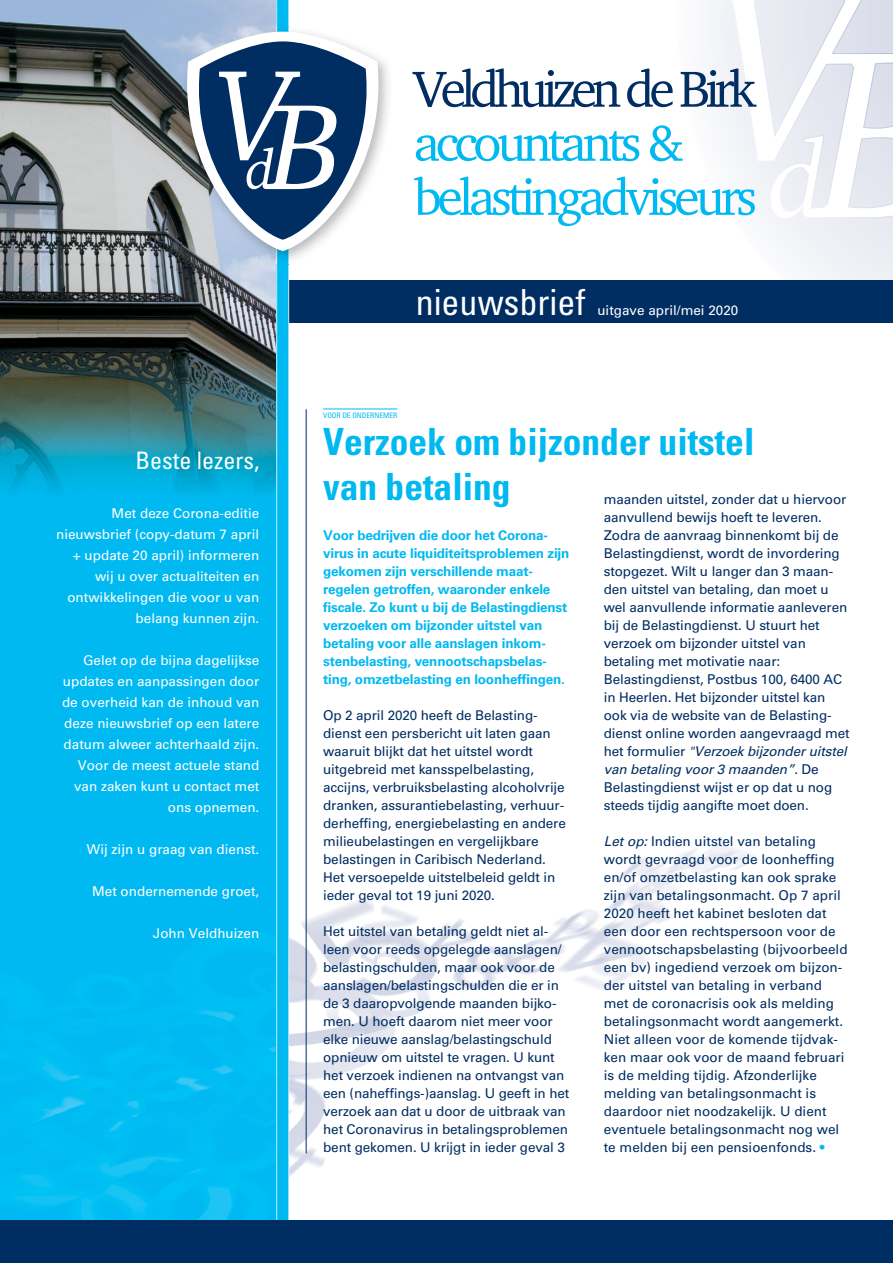
<style>
.page{position:relative;width:893px;height:1263px;background:#fff}
.page>*{position:absolute;margin:0;border:0;box-sizing:border-box;transform-origin:0 0}
.t1{font:700 condensed 37.5px/45px "Univers LT Std";color:#00b9f1}
.t2{font:condensed 36px "Univers LT Std";color:#fff}
.t3{font:condensed 24px "Univers LT Std";color:#fff}
.t4{font:13.5px/18px "Univers LT Std";letter-spacing:-.01em;color:#002d62}
.t5{font:13.5px/21px "Univers LT Std";color:#fff;text-align:right}
.t6{font:700 13.5px/18px "Univers LT Std";letter-spacing:-.015em;color:#00b9f1}
.t7{font:condensed 7.5px "Univers LT Std";color:#00b9f1}
.s1{font-style:italic}
.s2{color:#00b9f1}
</style>
<div class="page">
<img style="left:289px;top:824px;width:465px;height:353px">
<svg style="left:661px;top:0;width:232px;height:281px"></svg>
<div style="left:0;top:281px;width:893px;height:42px;background:#002d62"></div>
<div style="left:0;top:0;width:282px;height:1263px;background:#00b9f1"></div>
<img style="left:0;top:0;width:184px;height:242px">
<img style="left:184px;top:0;width:92px;height:27px">
<img style="left:0;top:242px;width:231px;height:251px">
<img style="left:231px;top:264px;width:45px;height:229px">
<img style="left:14px;top:1009px;width:262px;height:211px">
<div style="left:277px;top:0;width:12px;height:1263px;background:#00b9f1"></div>
<hr style="left:288px;top:0;width:1px;height:1263px;background:#fff">
<hr style="left:276px;top:0;width:1px;height:1263px;background:#fff">
<svg style="left:412px;top:69px;width:208px;height:38px"></svg>
<svg style="left:627px;top:69px;width:46px;height:38px"></svg>
<svg style="left:681px;top:69px;width:75px;height:38px"></svg>
<svg style="left:416px;top:131px;width:223px;height:30px"></svg>
<svg style="left:650px;top:125px;width:33px;height:36px"></svg>
<svg style="left:414px;top:177px;width:341px;height:49px"></svg>
<img style="left:288px;top:27px;width:20px;height:237px">
<img style="left:182px;top:27px;width:106px;height:237px">
<svg style="left:178px;top:32px;width:210px;height:219px"></svg>
<svg style="left:191px;top:41px;width:184px;height:199px"></svg>
<div style="left:0;top:1220px;width:893px;height:43px;background:#002d62"></div>
<hr style="left:323px;top:409px;width:74px;height:1px;background:#00b9f1">
<hr style="left:306px;top:409px;width:1px;height:744px;background:#002d62">
<h3 class="t3" style="left:135px;top:445px;width:125px">Beste lezers,</h3>
<p class="t5" style="left:56px;top:503px;width:205px">Met deze Corona-editie nieuwsbrief (copy-datum 7 april + update 20 april) informeren wij u over actualiteiten en ontwikkelingen die voor u van belang kunnen zijn.</p>
<p class="t5" style="left:62px;top:650px;width:199px">Gelet op de bijna dagelijkse updates en aanpassingen door de overheid kan de inhoud van deze nieuwsbrief op een latere datum alweer achterhaald zijn.<br>Voor de meest actuele stand van zaken kunt u contact met ons opnemen.</p>
<p class="t5" style="left:87px;top:839px;width:174px">Wij zijn u graag van dienst.</p>
<p class="t5" style="left:92px;top:881px;width:169px">Met ondernemende groet,</p>
<p class="t5" style="left:153px;top:923px;width:108px">John Veldhuizen</p>
<h2 class="t2" style="left:416px;top:279px;width:171px">nieuwsbrief</h2>
<p class="t5" style="left:597px;top:299px;width:143px">uitgave april/mei 2020</p>
<p class="t7" style="left:323px;top:411px;width:76px">VOOR DE ONDERNEMER</p>
<h1 class="t1" style="left:323px;top:419px;width:433px">Verzoek om bijzonder uitstel van betaling</h1>
<p class="t4" style="left:604px;top:490px;width:247px">maanden uitstel, zonder dat u hiervoor aanvullend bewijs hoeft te leveren.<br>Zodra de aanvraag binnenkomt bij de Belastingdienst, wordt de invordering stopgezet. Wilt u langer dan 3 maan&shy;den uitstel van betaling, dan moet u wel aanvullende informatie aanleveren bij de Belastingdienst. U stuurt het verzoek om bijzonder uitstel van betaling met motivatie naar:<br>Belastingdienst, Postbus 100, 6400 AC in Heerlen. Het bijzonder uitstel kan ook via de website van de Belasting&shy;dienst online worden aangevraagd met het formulier <span class="s1">"Verzoek bijzonder uitstel van betaling voor 3 maanden”</span>. De Belastingdienst wijst er op dat u nog steeds tijdig aangifte moet doen.</p>
<p class="t4" style="left:604px;top:832px;width:245px"><span class="s1">Let op:</span> Indien uitstel van betaling wordt gevraagd voor de loonheffing en/of omzetbelasting kan ook sprake zijn van betalingsonmacht. Op 7 april 2020 heeft het kabinet besloten dat een door een rechtspersoon voor de vennootschapsbelasting (bijvoorbeeld een bv) ingediend verzoek om bijzon&shy;der uitstel van betaling in verband met de coronacrisis ook als melding betalingsonmacht wordt aangemerkt.<br>Niet alleen voor de komende tijdvak&shy;ken maar ook voor de maand februari is de melding tijdig. Afzonderlijke melding van betalingsonmacht is daardoor niet noodzakelijk. U dient eventuele betalingsonmacht nog wel te melden bij een pensioenfonds. <span class="s2">•</span></p>
<p class="t6" style="left:323px;top:526px;width:248px">Voor bedrijven die door het Corona&shy;virus in acute liquiditeitsproblemen zijn gekomen zijn verschillende maat&shy;regelen getroffen, waaronder enkele fiscale. Zo kunt u bij de Belastingdienst verzoeken om bijzonder uitstel van betaling voor alle aanslagen inkom&shy;stenbelasting, vennootschapsbelas&shy;ting, omzetbelasting en loonheffingen.</p>
<p class="t4" style="left:323px;top:706px;width:244px">Op 2 april 2020 heeft de Belasting&shy;dienst een persbericht uit laten gaan waaruit blijkt dat het uitstel wordt uitgebreid met kansspelbelasting, accijns, verbruiksbelasting alcoholvrije dranken, assurantiebelasting, verhuur&shy;derheffing, energiebelasting en andere milieubelastingen en vergelijkbare belastingen in Caribisch Nederland.<br>Het versoepelde uitstelbeleid geldt in ieder geval tot 19 juni 2020.</p>
<p class="t4" style="left:323px;top:922px;width:248px">Het uitstel van betaling geldt niet al&shy;leen voor reeds opgelegde aanslagen/ belastingschulden, maar ook voor de aanslagen/belastingschulden die er in de 3 daaropvolgende maanden bijko&shy;men. U hoeft daarom niet meer voor elke nieuwe aanslag/belastingschuld opnieuw om uitstel te vragen. U kunt het verzoek indienen na ontvangst van een (naheffings-)aanslag. U geeft in het verzoek aan dat u door de uitbraak van het Coronavirus in betalingsproblemen bent gekomen. U krijgt in ieder geval 3</p>
</div>
